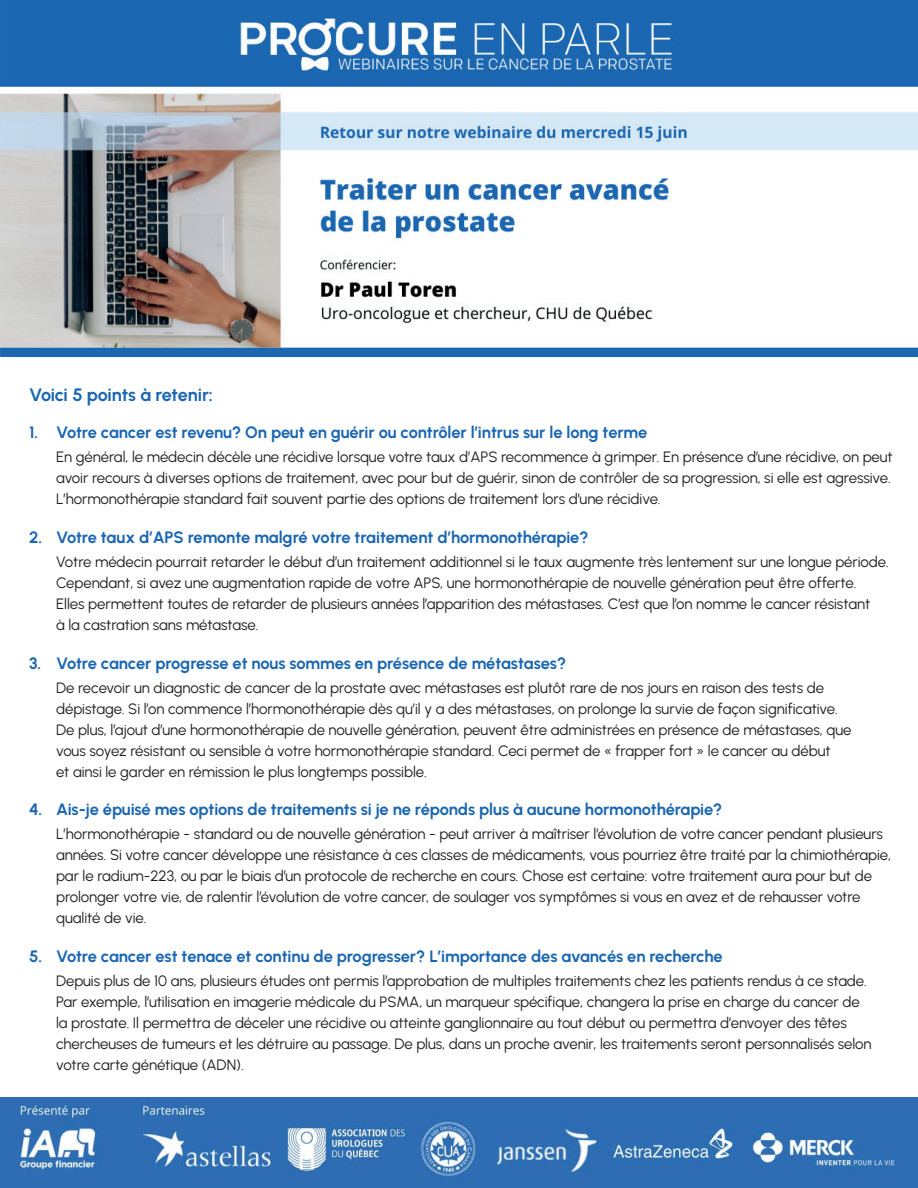
<style>
.page{position:relative;width:918px;height:1188px;background:#fff}
.page>*{position:absolute;margin:0;border:0;box-sizing:border-box;transform-origin:0 0}
.t1{font:18px "Urbanist";letter-spacing:-.01em;color:#1b67b2}
.t2{font:16.5px "Urbanist";letter-spacing:-.01em;color:#1b67b2}
.t3{font:15px/21px "Urbanist";letter-spacing:-.005em;color:#231f20}
</style>
<div class="page">
<img style="left:0;top:0;width:918px;height:356px">
<img style="left:0;top:1098px;width:918px;height:90px">
<p class="t1" style="left:29px;top:383px;width:185px">Voici 5 points à retenir:</p>
<p class="t2" style="left:29px;top:422px;width:620px">1. Votre cancer est revenu? On peut en guérir ou contrôler l’intrus sur le long terme</p>
<p class="t3" style="left:56px;top:446px;width:838px">En général, le médecin décèle une récidive lorsque votre taux d’APS recommence à grimper. En présence d’une récidive, on peut avoir recours à diverses options de traitement, avec pour but de guérir, sinon de contrôler de sa progression, si elle est agressive.<br>L’hormonothérapie standard fait souvent partie des options de traitement lors d’une récidive.</p>
<p class="t2" style="left:29px;top:527px;width:561px">2. Votre taux d’APS remonte malgré votre traitement d’hormonothérapie?</p>
<p class="t3" style="left:56px;top:551px;width:834px">Votre médecin pourrait retarder le début d’un traitement additionnel si le taux augmente très lentement sur une longue période.<br>Cependant, si avez une augmentation rapide de votre APS, une hormonothérapie de nouvelle génération peut être offerte.<br>Elles permettent toutes de retarder de plusieurs années l’apparition des métastases. C’est que l’on nomme le cancer résistant<br>à la castration sans métastase.</p>
<p class="t2" style="left:29px;top:653px;width:539px">3. Votre cancer progresse et nous sommes en présence de métastases?</p>
<p class="t3" style="left:56px;top:677px;width:797px">De recevoir un diagnostic de cancer de la prostate avec métastases est plutôt rare de nos jours en raison des tests de dépistage. Si l’on commence l’hormonothérapie dès qu’il y a des métastases, on prolonge la survie de façon significative.<br>De plus, l’ajout d’une hormonothérapie de nouvelle génération, peuvent être administrées en présence de métastases, que vous soyez résistant ou sensible à votre hormonothérapie standard. Ceci permet de « frapper fort » le cancer au début<br>et ainsi le garder en rémission le plus longtemps possible.</p>
<p class="t2" style="left:29px;top:799px;width:695px">4. Ais-je épuisé mes options de traitements si je ne réponds plus à aucune hormonothérapie?</p>
<p class="t3" style="left:56px;top:823px;width:837px">L’hormonothérapie - standard ou de nouvelle génération - peut arriver à maîtriser l’évolution de votre cancer pendant plusieurs années. Si votre cancer développe une résistance à ces classes de médicaments, vous pourriez être traité par la chimiothérapie, par le radium-223, ou par le biais d’un protocole de recherche en cours. Chose est certaine: votre traitement aura pour but de prolonger votre vie, de ralentir l’évolution de votre cancer, de soulager vos symptômes si vous en avez et de rehausser votre qualité de vie.</p>
<p class="t2" style="left:29px;top:945px;width:695px">5. Votre cancer est tenace et continu de progresser? L’importance des avancés en recherche</p>
<p class="t3" style="left:56px;top:969px;width:817px">Depuis plus de 10 ans, plusieurs études ont permis l’approbation de multiples traitements chez les patients rendus à ce stade.<br>Par exemple, l’utilisation en imagerie médicale du PSMA, un marqueur spécifique, changera la prise en charge du cancer de la prostate. Il permettra de déceler une récidive ou atteinte ganglionnaire au tout début ou permettra d’envoyer des têtes chercheuses de tumeurs et les détruire au passage. De plus, dans un proche avenir, les traitements seront personnalisés selon votre carte génétique (ADN).</p>
</div>
